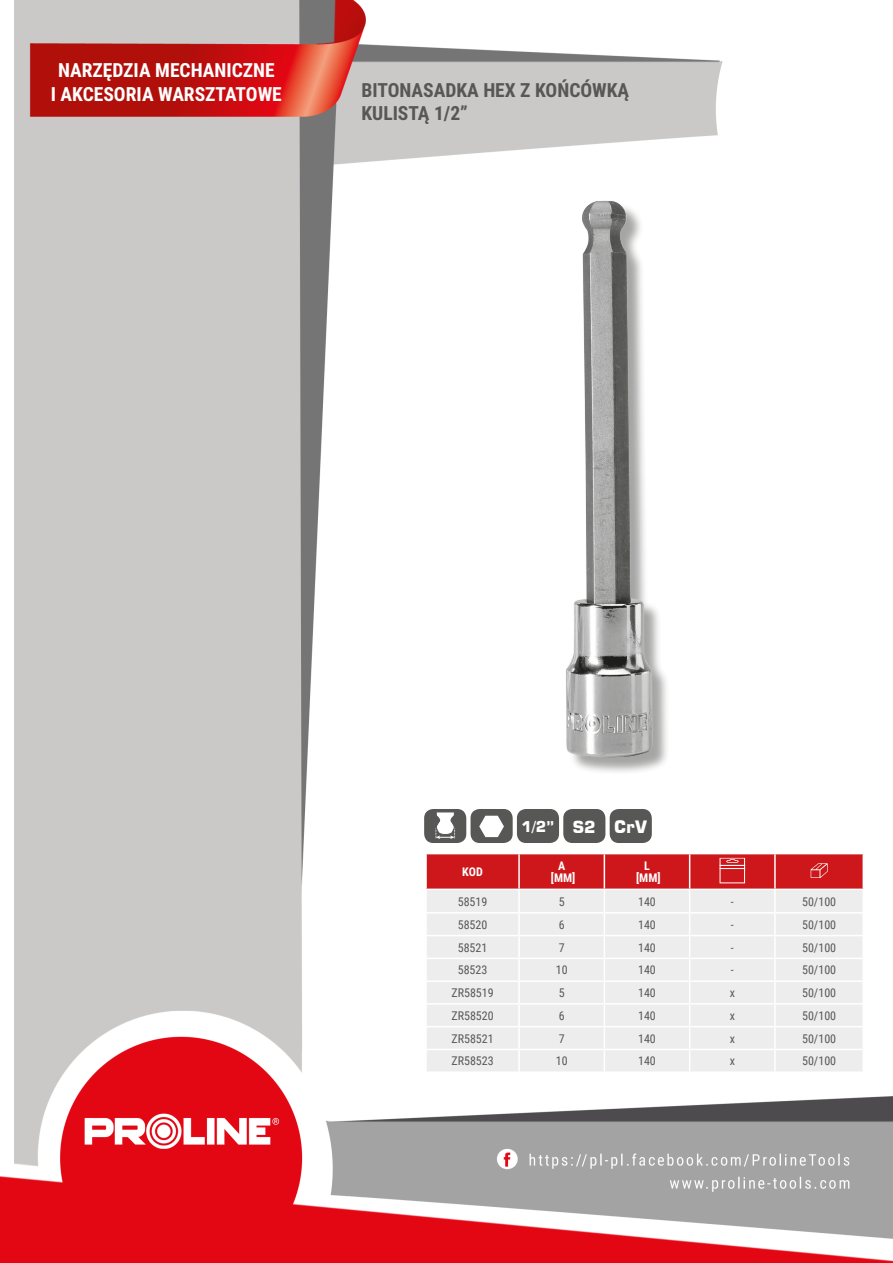
<style>
.page{position:relative;width:893px;height:1263px;background:#fff}
.page>*{position:absolute;margin:0;border:0;box-sizing:border-box;transform-origin:0 0}
.NagĹ_Ăłwek{font:700 19.5px/23.4px "Roboto Condensed";color:#fff;text-align:center}
.Lewo_bez_dzielenia{font:700 19.5px/23.4px "Roboto Condensed";color:#575756}
.t1{font:700 17.1px "Square 721 BT";color:#fff}
.t2{font:700 16.35px "Square 721 BT";color:#fff}
.t3{font:700 14.85px "Square 721 BT";color:#fff}
.Center{font:12px "Roboto Condensed";color:#575756}
.Indeks{font:12px "Roboto Condensed";color:#575756}
.Ĺšrodek__wymuszenie{font:700 12px "Roboto Condensed";color:#fff}
.Tabelka_nagĹ_Ăłwek{font:700 12px "Roboto Condensed";color:#fff}
.Ĺšrodek_bez_dzieleni{font:700 12px "Roboto Condensed";color:#fff}
</style>
<div class="page">
<img style="left:0;top:0;width:893px;height:1263px">
<div style="left:568px;top:203px;width:102px;height:572px;background:#1d1d1b;opacity:.4"></div>
<img style="left:565px;top:200px;width:87px;height:557px">
<hr style="left:425px;top:854px;width:2px;height:34px;background:#fff">
<hr style="left:425px;top:890px;width:2px;height:22px;background:#fff">
<hr style="left:425px;top:913px;width:2px;height:22px;background:#fff">
<hr style="left:425px;top:936px;width:2px;height:21px;background:#fff">
<hr style="left:425px;top:959px;width:2px;height:21px;background:#fff">
<hr style="left:425px;top:982px;width:2px;height:21px;background:#fff">
<hr style="left:425px;top:1005px;width:2px;height:21px;background:#fff">
<hr style="left:425px;top:1027px;width:2px;height:22px;background:#fff">
<hr style="left:425px;top:1050px;width:2px;height:21px;background:#fff">
<hr style="left:862px;top:854px;width:2px;height:34px;background:#fff">
<hr style="left:862px;top:890px;width:2px;height:22px;background:#fff">
<hr style="left:862px;top:913px;width:2px;height:22px;background:#fff">
<hr style="left:862px;top:936px;width:2px;height:21px;background:#fff">
<hr style="left:862px;top:959px;width:2px;height:21px;background:#fff">
<hr style="left:862px;top:982px;width:2px;height:21px;background:#fff">
<hr style="left:862px;top:1005px;width:2px;height:21px;background:#fff">
<hr style="left:862px;top:1027px;width:2px;height:22px;background:#fff">
<hr style="left:862px;top:1050px;width:2px;height:21px;background:#fff">
<hr style="left:775px;top:853px;width:89px;height:1px;background:#fff">
<hr style="left:425px;top:853px;width:94px;height:1px;background:#fff">
<hr style="left:425px;top:888px;width:94px;height:2px;background:#fff">
<hr style="left:775px;top:888px;width:89px;height:2px;background:#fff">
<hr style="left:425px;top:912px;width:94px;height:1px;background:#fff">
<hr style="left:775px;top:912px;width:89px;height:1px;background:#fff">
<hr style="left:425px;top:935px;width:94px;height:1px;background:#fff">
<hr style="left:775px;top:935px;width:89px;height:1px;background:#fff">
<hr style="left:425px;top:957px;width:94px;height:2px;background:#fff">
<hr style="left:775px;top:957px;width:89px;height:2px;background:#fff">
<hr style="left:425px;top:980px;width:94px;height:2px;background:#fff">
<hr style="left:775px;top:980px;width:89px;height:2px;background:#fff">
<hr style="left:425px;top:1003px;width:94px;height:2px;background:#fff">
<hr style="left:775px;top:1003px;width:89px;height:2px;background:#fff">
<hr style="left:425px;top:1026px;width:94px;height:1px;background:#fff">
<hr style="left:775px;top:1026px;width:89px;height:1px;background:#fff">
<hr style="left:425px;top:1049px;width:94px;height:1px;background:#fff">
<hr style="left:775px;top:1049px;width:89px;height:1px;background:#fff">
<hr style="left:425px;top:1071px;width:94px;height:2px;background:#fff">
<hr style="left:519px;top:1071px;width:85px;height:2px;background:#fff">
<hr style="left:604px;top:1071px;width:86px;height:2px;background:#fff">
<hr style="left:690px;top:1071px;width:85px;height:2px;background:#fff">
<hr style="left:775px;top:1071px;width:89px;height:2px;background:#fff">
<svg style="left:426px;top:853px;width:437px;height:218px"></svg>
<div style="left:425px;top:810px;width:41px;height:32px;background:#575756;border-radius:8px"></div>
<div style="left:424px;top:809px;width:42px;height:34px;border:1px solid #575756;border-radius:8px"></div>
<svg style="left:435px;top:812px;width:20px;height:27px"></svg>
<div style="left:471px;top:810px;width:41px;height:32px;background:#575756;border-radius:8px"></div>
<div style="left:471px;top:809px;width:42px;height:34px;border:1px solid #575756;border-radius:8px"></div>
<svg style="left:479px;top:816px;width:25px;height:21px"></svg>
<div style="left:518px;top:810px;width:40px;height:32px;background:#575756;border-radius:8px"></div>
<div style="left:517px;top:809px;width:42px;height:34px;border:1px solid #575756;border-radius:8px"></div>
<div style="left:564px;top:810px;width:41px;height:32px;background:#575756;border-radius:8px"></div>
<div style="left:563px;top:809px;width:42px;height:34px;border:1px solid #575756;border-radius:8px"></div>
<div style="left:610px;top:810px;width:41px;height:32px;background:#575756;border-radius:8px"></div>
<div style="left:610px;top:809px;width:42px;height:34px;border:1px solid #575756;border-radius:8px"></div>
<p class="NagĹ_Ăłwek" style="left:51px;top:58px;width:233px">NARZĘDZIA MECHANICZNE<br>I AKCESORIA WARSZTATOWE</p>
<p class="Lewo_bez_dzielenia" style="left:361px;top:77px;width:269px">BITONASADKA HEX Z KOŃCÓWKĄ<br>KULISTĄ 1/2”</p>
<p class="Tabelka_nagĹ_Ăłwek" style="left:462px;top:863px;width:22px">KOD</p>
<p class="t3" style="left:521px;top:818px;width:35px">1/2”</p>
<p class="t2" style="left:573px;top:817px;width:24px">S2</p>
<p class="t1" style="left:614px;top:816px;width:35px">CrV</p>
<p class="Ĺšrodek_bez_dzieleni" style="left:558px;top:857px;width:9px">A</p>
<p class="Ĺšrodek__wymuszenie" style="left:551px;top:869px;width:26px">[MM]</p>
<p class="Ĺšrodek_bez_dzieleni" style="left:644px;top:857px;width:7px">L</p>
<p class="Ĺšrodek__wymuszenie" style="left:636px;top:869px;width:26px">[MM]</p>
<p class="Indeks" style="left:458px;top:893px;width:31px">58519</p>
<p class="Center" style="left:559px;top:893px;width:7px">5</p>
<p class="Center" style="left:638px;top:893px;width:19px">140</p>
<p class="Center" style="left:731px;top:893px;width:4px">-</p>
<p class="Center" style="left:802px;top:893px;width:36px">50/100</p>
<p class="Indeks" style="left:458px;top:916px;width:31px">58520</p>
<p class="Center" style="left:559px;top:916px;width:7px">6</p>
<p class="Center" style="left:638px;top:916px;width:19px">140</p>
<p class="Center" style="left:731px;top:916px;width:4px">-</p>
<p class="Center" style="left:802px;top:916px;width:36px">50/100</p>
<p class="Indeks" style="left:458px;top:939px;width:31px">58521</p>
<p class="Center" style="left:559px;top:939px;width:7px">7</p>
<p class="Center" style="left:638px;top:939px;width:19px">140</p>
<p class="Center" style="left:731px;top:939px;width:4px">-</p>
<p class="Center" style="left:802px;top:939px;width:36px">50/100</p>
<p class="Indeks" style="left:458px;top:961px;width:31px">58523</p>
<p class="Center" style="left:556px;top:961px;width:13px">10</p>
<p class="Center" style="left:638px;top:961px;width:19px">140</p>
<p class="Center" style="left:731px;top:961px;width:4px">-</p>
<p class="Center" style="left:802px;top:961px;width:36px">50/100</p>
<p class="Indeks" style="left:451px;top:984px;width:44px">ZR58519</p>
<p class="Center" style="left:559px;top:984px;width:7px">5</p>
<p class="Center" style="left:638px;top:984px;width:19px">140</p>
<p class="Center" style="left:730px;top:984px;width:7px">x</p>
<p class="Center" style="left:802px;top:984px;width:36px">50/100</p>
<p class="Indeks" style="left:451px;top:1007px;width:44px">ZR58520</p>
<p class="Center" style="left:559px;top:1007px;width:7px">6</p>
<p class="Center" style="left:638px;top:1007px;width:19px">140</p>
<p class="Center" style="left:730px;top:1007px;width:7px">x</p>
<p class="Center" style="left:802px;top:1007px;width:36px">50/100</p>
<p class="Indeks" style="left:451px;top:1030px;width:44px">ZR58521</p>
<p class="Center" style="left:559px;top:1030px;width:7px">7</p>
<p class="Center" style="left:638px;top:1030px;width:19px">140</p>
<p class="Center" style="left:730px;top:1030px;width:7px">x</p>
<p class="Center" style="left:802px;top:1030px;width:36px">50/100</p>
<p class="Indeks" style="left:451px;top:1052px;width:44px">ZR58523</p>
<p class="Center" style="left:556px;top:1052px;width:13px">10</p>
<p class="Center" style="left:638px;top:1052px;width:19px">140</p>
<p class="Center" style="left:730px;top:1052px;width:7px">x</p>
<p class="Center" style="left:802px;top:1052px;width:36px">50/100</p>
</div>
